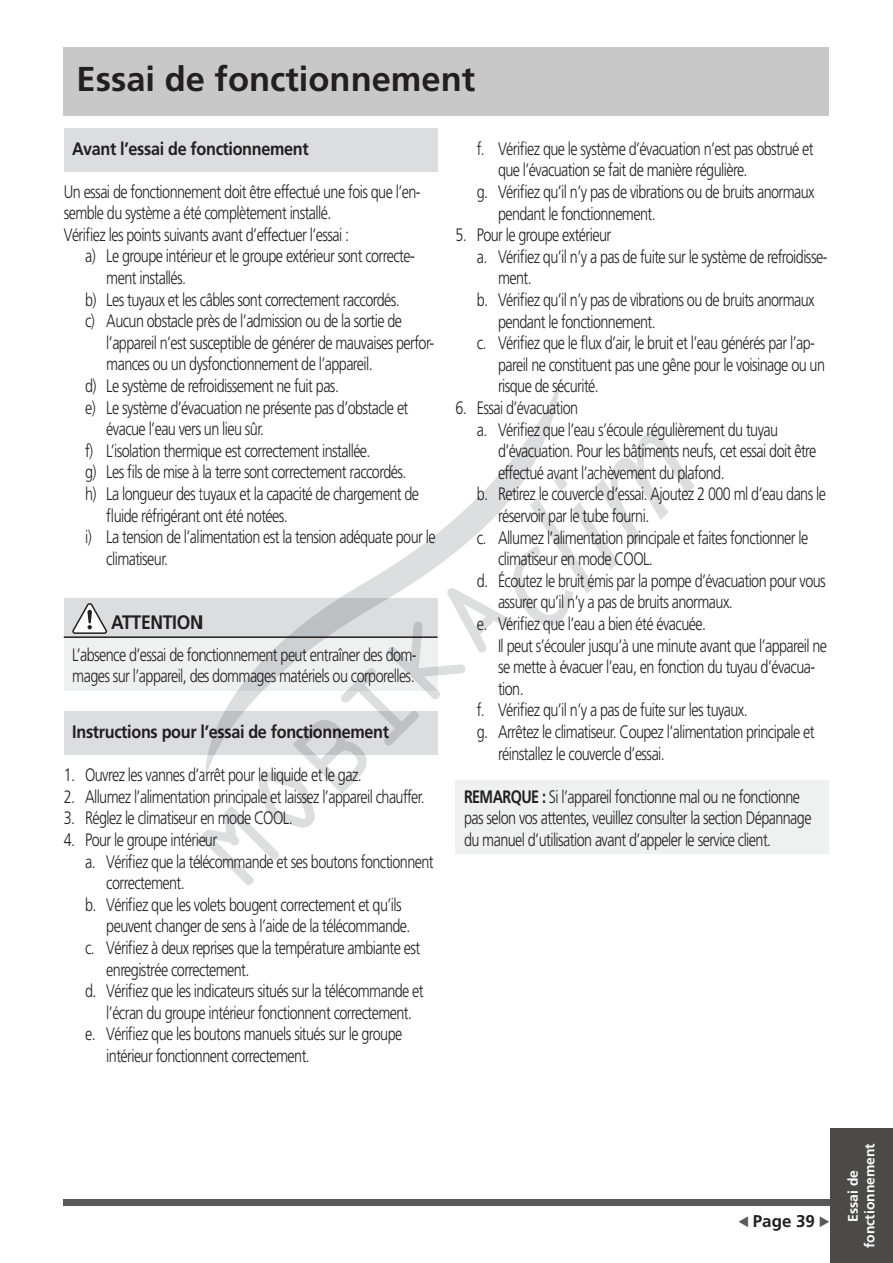
<style>
.page{position:relative;width:893px;height:1263px;background:#fff}
.page>*{position:absolute;margin:0;border:0;box-sizing:border-box;transform-origin:0 0}
.t1{font:700 34.5px "Frutiger";color:#231f20}
.t2{font:700 19.5px "Frutiger";letter-spacing:-.02em;color:#231f20;scale:.9 1}
.t3{font:300 18px/21.6px "Frutiger";letter-spacing:-.04em;color:#231f20;scale:.8 1}
.t4{font:700 18px "Frutiger";letter-spacing:-.02em;color:#231f20;scale:.9 1}
.t5{font:700 16.95px "Frutiger";color:#231f20}
.t6{font:700 13.8px/16.6px "Frutiger";color:#fff;text-align:center}
.s1{font-weight:700}
</style>
<div class="page">
<div style="left:64px;top:1199px;width:766px;height:6px;background:#5a5858"></div>
<div style="left:831px;top:1128px;width:62px;height:135px;background:#4c4949"></div>
<div style="left:64px;top:47px;width:765px;height:68px;background:#c8c8c9"></div>
<div style="left:64px;top:128px;width:373px;height:43px;background:#dcdddf"></div>
<div style="left:64px;top:598px;width:373px;height:48px;background:#dbddde"></div>
<hr style="left:64px;top:636px;width:373px;height:2px;background:#231f20">
<div style="left:64px;top:638px;width:373px;height:52px;background:#eff0f0"></div>
<div style="left:64px;top:712px;width:373px;height:43px;background:#dcdddf"></div>
<svg style="left:72px;top:604px;width:36px;height:30px"></svg>
<div style="left:455px;top:780px;width:374px;height:74px;background:#eff0f0"></div>
<svg style="left:199px;top:432px;width:496px;height:453px"></svg>
<svg style="left:203px;top:379px;width:358px;height:400px"></svg>
<h1 class="t1" style="left:77px;top:58px;width:400px">Essai de fonctionnement</h1>
<p class="t4" style="left:72px;top:138px;width:264px">Avant l’essai de fonctionnement</p>
<p class="t3" style="left:64px;top:181px;width:448px">Un essai de fonctionnement doit être effectué une fois que l’en&shy;semble du système a été complètement installé.<br>Vérifiez les points suivants avant d’effectuer l’essai :</p>
<p class="t3" style="left:85px;top:245px;width:414px">a) Le groupe intérieur et le groupe extérieur sont correcte-</p>
<p class="t3" style="left:106px;top:267px;width:101px">ment installés.</p>
<p class="t3" style="left:85px;top:289px;width:395px">b) Les tuyaux et les câbles sont correctement raccordés.</p>
<p class="t3" style="left:85px;top:310px;width:398px">c) Aucun obstacle près de l’admission ou de la sortie de</p>
<p class="t3" style="left:106px;top:332px;width:411px">l’appareil n’est susceptible de générer de mauvaises perfor-</p>
<p class="t3" style="left:106px;top:353px;width:335px">mances ou un dysfonctionnement de l’appareil.</p>
<p class="t3" style="left:85px;top:375px;width:319px">d) Le système de refroidissement ne fuit pas.</p>
<p class="t3" style="left:85px;top:397px;width:406px">e) Le système d’évacuation ne présente pas d’obstacle et</p>
<p class="t3" style="left:106px;top:418px;width:199px">évacue l’eau vers un lieu sûr.</p>
<p class="t3" style="left:85px;top:440px;width:358px">f) L’isolation thermique est correctement installée.</p>
<p class="t3" style="left:85px;top:461px;width:403px">g) Les fils de mise à la terre sont correctement raccordés.</p>
<p class="t3" style="left:85px;top:483px;width:419px">h) La longueur des tuyaux et la capacité de chargement de</p>
<p class="t3" style="left:106px;top:505px;width:228px">fluide réfrigérant ont été notées.</p>
<p class="t3" style="left:85px;top:526px;width:440px">i) La tension de l’alimentation est la tension adéquate pour le</p>
<p class="t3" style="left:106px;top:548px;width:79px">climatiseur.</p>
<p class="t2" style="left:111px;top:610px;width:103px">ATTENTION</p>
<p class="t3" style="left:72px;top:644px;width:432px">L’absence d’essai de fonctionnement peut entraîner des dom&shy;mages sur l’appareil, des dommages matériels ou corporelles.</p>
<p class="t4" style="left:72px;top:721px;width:353px">Instructions pour l’essai de fonctionnement</p>
<p class="t3" style="left:64px;top:764px;width:374px">1. Ouvrez les vannes d’arrêt pour le liquide et le gaz.</p>
<p class="t3" style="left:64px;top:786px;width:453px">2. Allumez l’alimentation principale et laissez l’appareil chauffer.</p>
<p class="t3" style="left:64px;top:807px;width:288px">3. Réglez le climatiseur en mode COOL.</p>
<p class="t3" style="left:64px;top:829px;width:193px">4. Pour le groupe intérieur</p>
<p class="t3" style="left:85px;top:851px;width:437px">a. Vérifiez que la télécommande et ses boutons fonctionnent</p>
<p class="t3" style="left:106px;top:872px;width:100px">correctement.</p>
<p class="t3" style="left:85px;top:894px;width:397px">b. Vérifiez que les volets bougent correctement et qu’ils</p>
<p class="t3" style="left:106px;top:915px;width:382px">peuvent changer de sens à l’aide de la télécommande.</p>
<p class="t3" style="left:85px;top:937px;width:421px">c. Vérifiez à deux reprises que la température ambiante est</p>
<p class="t3" style="left:106px;top:959px;width:181px">enregistrée correctement.</p>
<p class="t3" style="left:85px;top:980px;width:425px">d. Vérifiez que les indicateurs situés sur la télécommande et</p>
<p class="t3" style="left:106px;top:1002px;width:384px">l’écran du groupe intérieur fonctionnent correctement.</p>
<p class="t3" style="left:85px;top:1023px;width:398px">e. Vérifiez que les boutons manuels situés sur le groupe</p>
<p class="t3" style="left:106px;top:1045px;width:256px">intérieur fonctionnent correctement.</p>
<p class="t3" style="left:477px;top:138px;width:423px">f. Vérifiez que le système d’évacuation n’est pas obstrué et</p>
<p class="t3" style="left:498px;top:159px;width:313px">que l’évacuation se fait de manière régulière.</p>
<p class="t3" style="left:477px;top:181px;width:424px">g. Vérifiez qu’il n’y pas de vibrations ou de bruits anormaux</p>
<p class="t3" style="left:498px;top:202px;width:199px">pendant le fonctionnement.</p>
<p class="t3" style="left:455px;top:224px;width:196px">5. Pour le groupe extérieur</p>
<p class="t3" style="left:477px;top:246px;width:440px">a. Vérifiez qu’il n’y a pas de fuite sur le système de refroidisse-</p>
<p class="t3" style="left:498px;top:267px;width:44px">ment.</p>
<p class="t3" style="left:477px;top:289px;width:424px">b. Vérifiez qu’il n’y pas de vibrations ou de bruits anormaux</p>
<p class="t3" style="left:498px;top:310px;width:199px">pendant le fonctionnement.</p>
<p class="t3" style="left:477px;top:332px;width:424px">c. Vérifiez que le flux d’air, le bruit et l’eau générés par l’ap-</p>
<p class="t3" style="left:498px;top:354px;width:410px">pareil ne constituent pas une gêne pour le voisinage ou un</p>
<p class="t3" style="left:498px;top:375px;width:128px">risque de sécurité.</p>
<p class="t3" style="left:455px;top:397px;width:155px">6. Essai d’évacuation</p>
<p class="t3" style="left:477px;top:418px;width:378px">a. Vérifiez que l’eau s’écoule régulièrement du tuyau</p>
<p class="t3" style="left:498px;top:440px;width:399px">d’évacuation. Pour les bâtiments neufs, cet essai doit être</p>
<p class="t3" style="left:498px;top:462px;width:285px">effectué avant l’achèvement du plafond.</p>
<p class="t3" style="left:477px;top:483px;width:438px">b. Retirez le couvercle d’essai. Ajoutez 2 000 ml d’eau dans le</p>
<p class="t3" style="left:498px;top:505px;width:191px">réservoir par le tube fourni.</p>
<p class="t3" style="left:477px;top:526px;width:416px">c. Allumez l’alimentation principale et faites fonctionner le</p>
<p class="t3" style="left:498px;top:548px;width:195px">climatiseur en mode COOL.</p>
<p class="t3" style="left:477px;top:570px;width:438px">d. Écoutez le bruit émis par la pompe d’évacuation pour vous</p>
<p class="t3" style="left:498px;top:591px;width:295px">assurer qu’il n’y a pas de bruits anormaux.</p>
<p class="t3" style="left:477px;top:613px;width:288px">e. Vérifiez que l’eau a bien été évacuée.</p>
<p class="t3" style="left:498px;top:634px;width:413px">Il peut s’écouler jusqu’à une minute avant que l’appareil ne</p>
<p class="t3" style="left:498px;top:656px;width:398px">se mette à évacuer l’eau, en fonction du tuyau d’évacua-</p>
<p class="t3" style="left:498px;top:678px;width:34px">tion.</p>
<p class="t3" style="left:477px;top:699px;width:340px">f. Vérifiez qu’il n’y a pas de fuite sur les tuyaux.</p>
<p class="t3" style="left:477px;top:721px;width:424px">g. Arrêtez le climatiseur. Coupez l’alimentation principale et</p>
<p class="t3" style="left:498px;top:742px;width:210px">réinstallez le couvercle d’essai.</p>
<p class="t3" style="left:464px;top:786px;width:436px"><span class="s1">REMARQUE :</span> Si l’appareil fonctionne mal ou ne fonctionne pas selon vos attentes, veuillez consulter la section Dépannage du manuel d’utilisation avant d’appeler le service client.</p>
<p class="t5" style="left:753px;top:1211px;width:64px">Page 39</p>
<p class="t6" style="left:844px;top:1248px;width:106px;rotate:-90deg">Essai de fonctionnement</p>
</div>
